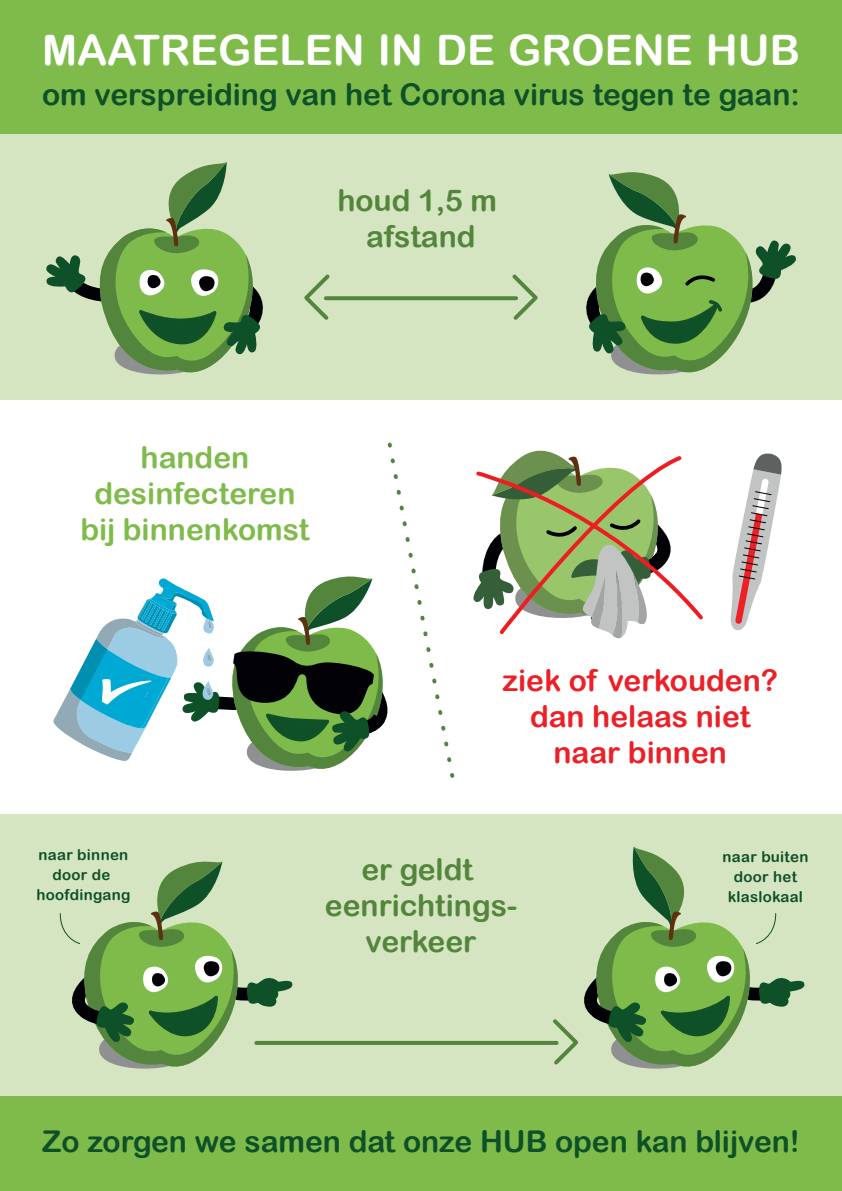
<style>
.page{position:relative;width:842px;height:1191px;background:#fff}
.page>*{position:absolute;margin:0;border:0;box-sizing:border-box;transform-origin:0 0}
.t1{font:42px "Arial Rounded MT Bold";color:#fff}
.t2{font:30px "Arial Rounded MT Bold";color:#0e5028}
.t3{font:30px/36px "Arial Rounded MT Bold";color:#53853c;text-align:center}
.t4{font:30px/36px "Arial Rounded MT Bold";color:#ec2026;text-align:center}
.t5{font:30px/36px "Arial Rounded MT Bold";color:#7fbb4a;text-align:center}
.t6{font:15px/20px "Arial Rounded MT Bold";letter-spacing:.02em;color:#0e5028;text-align:center}
</style>
<div class="page">
<div style="left:0;top:814px;width:842px;height:283px;background:#d5e5c1"></div>
<div style="left:0;top:133px;width:842px;height:267px;background:#d5e5c1"></div>
<div style="left:0;top:0;width:842px;height:133px;background:#7fbb4a"></div>
<svg style="left:586px;top:172px;width:210px;height:203px"></svg>
<svg style="left:333px;top:296px;width:176px;height:4px"></svg>
<svg style="left:509px;top:274px;width:29px;height:46px"></svg>
<svg style="left:304px;top:274px;width:29px;height:46px"></svg>
<hr style="left:256px;top:1041px;width:301px;height:4px;background:#53853c">
<div style="left:0;top:1097px;width:842px;height:94px;background:#7fbb4a"></div>
<svg style="left:46px;top:162px;width:217px;height:213px"></svg>
<svg style="left:59px;top:861px;width:234px;height:208px"></svg>
<svg style="left:553px;top:846px;width:252px;height:223px"></svg>
<svg style="left:53px;top:442px;width:402px;height:336px"></svg>
<svg style="left:730px;top:453px;width:52px;height:178px"></svg>
<svg style="left:473px;top:450px;width:230px;height:188px"></svg>
<h1 class="t1" style="left:42px;top:25px;width:759px">MAATREGELEN IN DE GROENE HUB</h1>
<p class="t2" style="left:42px;top:76px;width:759px">om verspreiding van het Corona virus tegen te gaan:</p>
<p class="t3" style="left:337px;top:182px;width:161px">houd 1,5 m afstand</p>
<p class="t5" style="left:80px;top:439px;width:231px">handen desinfecteren bij binnenkomst</p>
<p class="t4" style="left:502px;top:662px;width:277px">ziek of verkouden? dan helaas niet naar binnen</p>
<p class="t6" style="left:36px;top:844px;width:96px">naar binnen door de hoofdingang</p>
<p class="t6" style="left:723px;top:846px;width:87px">naar buiten door het klaslokaal</p>
<p class="t3" style="left:325px;top:850px;width:194px">er geldt eenrichtings&shy;verkeer</p>
<p class="t2" style="left:42px;top:1123px;width:759px">Zo zorgen we samen dat onze HUB open kan blijven!</p>
</div>
